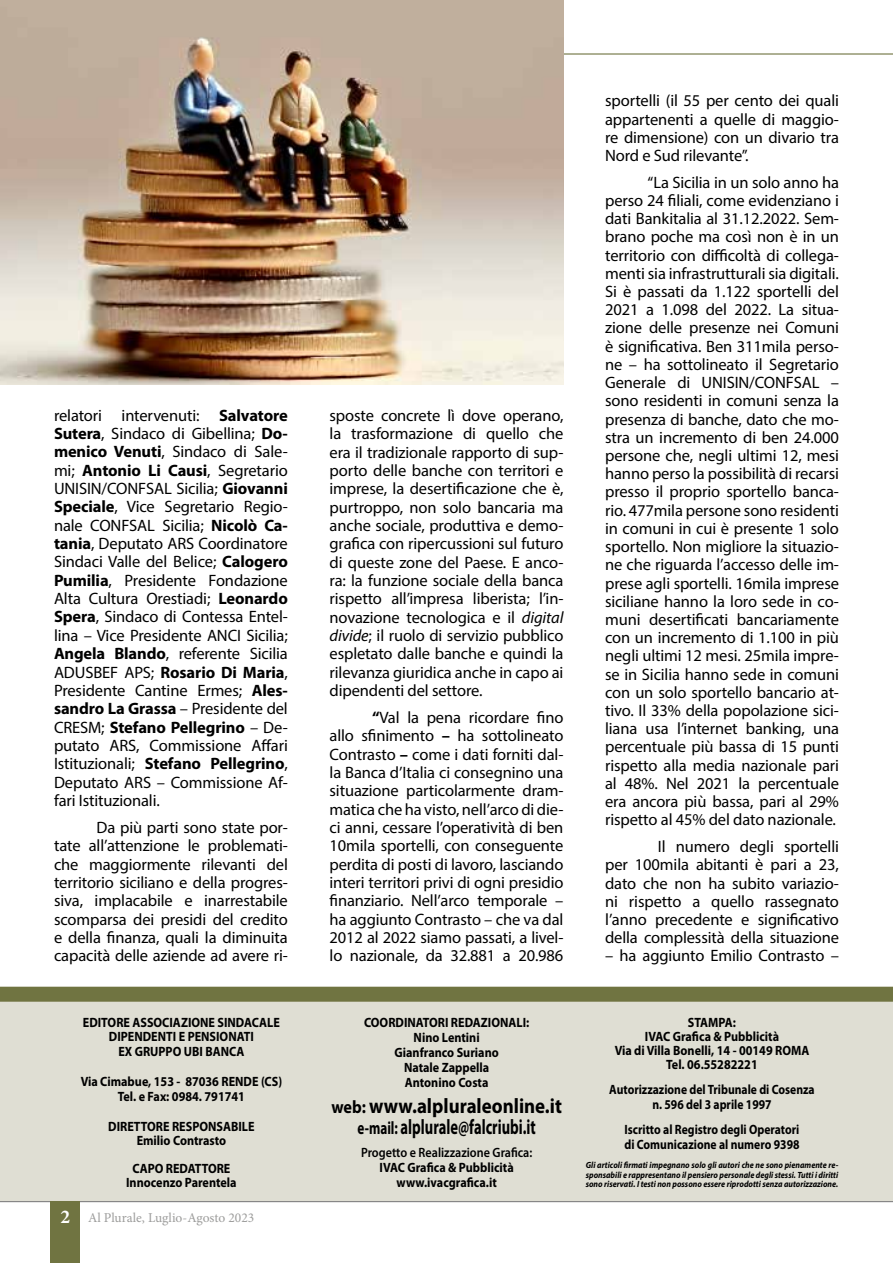
<style>
.page{position:relative;width:893px;height:1263px;background:#fff}
.page>*{position:absolute;margin:0;border:0;box-sizing:border-box;transform-origin:0 0}
.t1{font:700 21px/21.1px "Myriad Pro";color:#000;text-align:center;scale:.9 1}
.t2{font:16.5px/18.3px "Myriad Pro";letter-spacing:-.01em;color:#000;text-align:justify}
.t3{font:700 13.5px/14.4px "Myriad Pro";color:#000;text-align:center;scale:.9 1}
.t4{font:700 13.5px/15.5px "Myriad Pro";color:#000;text-align:center;scale:.86 1}
.t5{font:600 13.5px "Myriad Pro";color:#000;scale:.9 1}
.t6{font:13.5px "Minion Pro";color:#9d9d9c}
.t7{font:italic 700 9px/9.4px "Myriad Pro";color:#000;text-align:justify;scale:.9 1}
.s1{font-weight:700}
.s2{font-weight:700;font-size:19.5px;color:#fff}
.s3{font-style:italic}
.s4{font-size:18px}
</style>
<div class="page">
<hr style="left:54px;top:53px;width:839px;height:2px;background:#707441">
<hr style="left:0;top:1201px;width:893px;height:1px;background:#878787">
<div style="left:51px;top:1201px;width:29px;height:62px;background:#707441"></div>
<img style="left:0;top:0;width:563px;height:384px">
<div style="left:0;top:999px;width:892px;height:202px;background:#dfded3"></div>
<div style="left:0;top:987px;width:893px;height:15px;background:#707441"></div>
<p class="t2" style="left:54px;top:406px;width:235px">relatori intervenuti: <span class="s1">Salvatore Sutera</span>, Sindaco di Gibellina; <span class="s1">Do&shy;menico Venuti</span>, Sindaco di Sale&shy;mi; <span class="s1">Antonio Li Causi</span>, Segretario UNISIN/CONFSAL Sicilia; <span class="s1">Giovanni Speciale</span>, Vice Segretario Regio&shy;nale CONFSAL Sicilia; <span class="s1">Nicolò Ca&shy;tania</span>, Deputato ARS Coordinatore Sindaci Valle del Belice; <span class="s1">Calogero Pumilia</span>, Presidente Fondazione Alta Cultura Orestiadi; <span class="s1">Leonardo Spera</span>, Sindaco di Contessa Entel&shy;lina – Vice Presidente ANCI Sicilia; <span class="s1">Angela Blando</span>, referente Sicilia ADUSBEF APS; <span class="s1">Rosario Di Maria</span>, Presidente Cantine Ermes; <span class="s1">Ales&shy;sandro La Grassa</span> – Presidente del CRESM; <span class="s1">Stefano Pellegrino</span> – De&shy;putato ARS, Commissione Affari Istituzionali; <span class="s1">Stefano Pellegrino</span>, Deputato ARS – Commissione Af&shy;fari Istituzionali.</p>
<p class="t2" style="left:54px;top:818px;width:235px;text-indent:43px">Da più parti sono state por&shy;tate all’attenzione le problemati&shy;che maggiormente rilevanti del territorio siciliano e della progres&shy;siva, implacabile e inarrestabile scomparsa dei presidi del credito e della finanza, quali la diminuita capacità delle aziende ad avere ri-</p>
<p class="t3" style="left:83px;top:1015px;width:220px">EDITORE ASSOCIAZIONE SINDACALE<br>DIPENDENTI E PENSIONATI<br>EX GRUPPO UBI BANCA</p>
<p class="t3" style="left:81px;top:1074px;width:225px">Via Cimabue, 153 - 87036 RENDE (CS)<br>Tel. e Fax: 0984. 791741</p>
<p class="t3" style="left:108px;top:1119px;width:164px">DIRETTORE RESPONSABILE<br>Emilio Contrasto</p>
<p class="t3" style="left:126px;top:1160px;width:124px">CAPO REDATTORE<br>Innocenzo Parentela</p>
<p class="t6" style="left:60px;top:1208px;width:195px"><span class="s2">2</span> Al Plurale, Luglio-Agosto 2023</p>
<p class="t2" style="left:330px;top:406px;width:235px">sposte concrete lì dove operano, la trasformazione di quello che era il tradizionale rapporto di sup&shy;porto delle banche con territori e imprese, la desertificazione che è, purtroppo, non solo bancaria ma anche sociale, produttiva e demo&shy;grafica con ripercussioni sul futuro di queste zone del Paese. E anco&shy;ra: la funzione sociale della banca rispetto all’impresa liberista; l’in&shy;novazione tecnologica e il <span class="s3">digital divide</span>; il ruolo di servizio pubblico espletato dalle banche e quindi la rilevanza giuridica anche in capo ai dipendenti del settore.</p>
<p class="t2" style="left:330px;top:708px;width:235px;text-indent:43px"><span class="s1">“</span>Val la pena ricordare fino allo sfinimento <span class="s1">–</span> ha sottolineato Contrasto <span class="s1">–</span> come i dati forniti dal&shy;la Banca d’Italia ci consegnino una situazione particolarmente dram&shy;matica che ha visto, nell’arco di die&shy;ci anni, cessare l’operatività di ben 10mila sportelli, con conseguente perdita di posti di lavoro, lasciando interi territori privi di ogni presidio finanziario. Nell’arco temporale – ha aggiunto Contrasto – che va dal 2012 al 2022 siamo passati, a livel&shy;lo nazionale, da 32.881 a 20.986</p>
<p class="t3" style="left:364px;top:1014px;width:185px;line-height:15.1px">COORDINATORI REDAZIONALI:<br>Nino Lentini<br>Gianfranco Suriano<br>Natale Zappella<br>Antonino Costa</p>
<p class="t1" style="left:331px;top:1095px;width:258px"><span class="s4">web:</span> www.alpluraleonline.it <span class="s4">e-mail:</span> alplurale@falcriubi.it</p>
<p class="t5" style="left:361px;top:1144px;width:192px">Progetto e Realizzazione Grafica:</p>
<p class="t3" style="left:380px;top:1159px;width:151px;line-height:15.1px">IVAC Grafica &amp; Pubblicità www.ivacgrafica.it</p>
<p class="t2" style="left:605px;top:91px;width:235px">sportelli (il 55 per cento dei quali appartenenti a quelle di maggio&shy;re dimensione) con un divario tra Nord e Sud rilevante”.</p>
<p class="t2" style="left:605px;top:173px;width:235px;text-indent:43px">“La Sicilia in un solo anno ha perso 24 filiali, come evidenziano i dati Bankitalia al 31.12.2022. Sem&shy;brano poche ma così non è in un territorio con difficoltà di collega&shy;menti sia infrastrutturali sia digitali.<br>Si è passati da 1.122 sportelli del 2021 a 1.098 del 2022. La situa&shy;zione delle presenze nei Comuni è significativa. Ben 311mila perso&shy;ne – ha sottolineato il Segretario Generale di UNISIN/CONFSAL – sono residenti in comuni senza la presenza di banche, dato che mo&shy;stra un incremento di ben 24.000 persone che, negli ultimi 12, mesi hanno perso la possibilità di recarsi presso il proprio sportello banca&shy;rio. 477mila persone sono residenti in comuni in cui è presente 1 solo sportello. Non migliore la situazio&shy;ne che riguarda l’accesso delle im&shy;prese agli sportelli. 16mila imprese siciliane hanno la loro sede in co&shy;muni desertificati bancariamente con un incremento di 1.100 in più negli ultimi 12 mesi. 25mila impre&shy;se in Sicilia hanno sede in comuni con un solo sportello bancario at&shy;tivo. Il 33% della popolazione sici&shy;liana usa l’internet banking, una percentuale più bassa di 15 punti rispetto alla media nazionale pari al 48%. Nel 2021 la percentuale era ancora più bassa, pari al 29% rispetto al 45% del dato nazionale.</p>
<p class="t2" style="left:605px;top:837px;width:235px;text-indent:53px">Il numero degli sportelli per 100mila abitanti è pari a 23, dato che non ha subito variazio&shy;ni rispetto a quello rassegnato l’anno precedente e significativo della complessità della situazione</p>
<p class="t2" style="left:605px;top:946px;width:235px">– ha aggiunto Emilio Contrasto –</p>
<p class="t3" style="left:615px;top:1015px;width:218px;line-height:14px">STAMPA:<br>IVAC Grafica &amp; Pubblicità<br>Via di Villa Bonelli, 14 - 00149 ROMA<br>Tel. 06.55282221</p>
<p class="t4" style="left:609px;top:1081px;width:240px">Autorizzazione del Tribunale di Cosenza n. 596 del 3 aprile 1997</p>
<p class="t4" style="left:624px;top:1121px;width:205px;text-align:left">Iscritto al Registro degli Operatori di Comunicazione al numero 9398</p>
<p class="t7" style="left:586px;top:1160px;width:282px">Gli articoli firmati impegnano solo gli autori che ne sono pienamente re&shy;sponsabili e rappresentano il pensiero personale degli stessi. Tutti i diritti sono riservati. I testi non possono essere riprodotti senza autorizzazione.</p>
</div>
